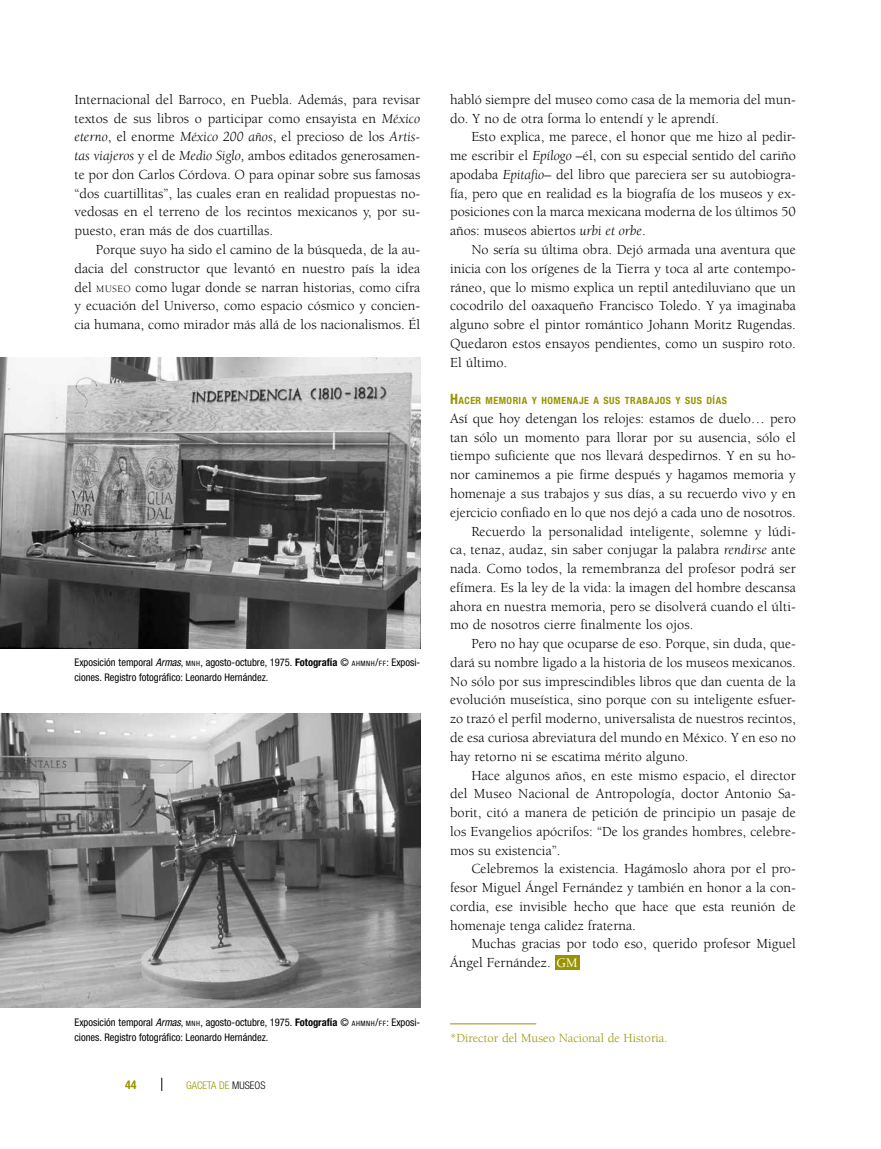
<style>
.page{position:relative;width:881px;height:1149px;background:#fff}
.page>*{position:absolute;margin:0;border:0;box-sizing:border-box;transform-origin:0 0}
.t1{font:14.25px/18.8px "Berkeley Std";color:#000;text-align:justify}
.t2{font:12.75px "Berkeley Std";color:#989400}
.t3{font:700 condensed 12px "Helvetica Neue LT Std";color:#989400}
.t4{font:condensed 10.5px/15px "Helvetica Neue LT Std";color:#000}
.t5{font:300 condensed 10.5px "Helvetica Neue LT Std";color:#989400}
.t6{font:700 condensed 10.05px "Helvetica Neue LT Std";letter-spacing:.05em;color:#989400}
.s1{font-style:italic}
.s2{font-size:10.05px}
.s3{font-size:7.35px}
.s4{font-weight:700}
.s5{font-style:inherit}
.s6{color:#000}
.s7{font-size:14.25px}
.s8{font-weight:500;font-size:13.5px;color:#fff}
</style>
<div class="page">
<svg style="left:161px;top:1077px;width:1px;height:13px"></svg>
<hr style="left:450px;top:1023px;width:86px;height:1px;background:#989400">
<div style="left:554px;top:954px;width:25px;height:15px;background:#989400"></div>
<img style="left:0;top:357px;width:420px;height:291px">
<img style="left:0;top:713px;width:420px;height:294px">
<p class="t1" style="left:74px;top:90px;width:347px">Internacional del Barroco, en Puebla. Además, para revisar textos de sus libros o participar como ensayista en <span class="s1">México eterno</span>, el enorme <span class="s1">México 200 años</span>, el precioso de los <span class="s1">Artis&shy;tas viajeros</span> y el de <span class="s1">Medio Siglo,</span> ambos editados generosamen&shy;te por don Carlos Córdova. O para opinar sobre sus famosas “dos cuartillitas”, las cuales eran en realidad propuestas no&shy;vedosas en el terreno de los recintos mexicanos y, por su&shy;puesto, eran más de dos cuartillas.</p>
<p class="t1" style="left:74px;top:240px;width:347px;text-indent:21px">Porque suyo ha sido el camino de la búsqueda, de la au&shy;dacia del constructor que levantó en nuestro país la idea del <span class="s2">MUSEO</span> como lugar donde se narran historias, como cifra y ecuación del Universo, como espacio cósmico y concien&shy;cia humana, como mirador más allá de los nacionalismos. Él</p>
<p class="t4" style="left:74px;top:654px;width:347px">Exposición temporal <span class="s1">Armas</span>, <span class="s3">MNH</span>, agosto-octubre, 1975. <span class="s4">Fotografía</span> © <span class="s3">AHMNH</span><span class="s5">/</span><span class="s3">FF</span>: Exposi&shy;ciones. Registro fotográfico: Leonardo Hernández.</p>
<p class="t4" style="left:74px;top:1014px;width:347px">Exposición temporal <span class="s1">Armas</span>, <span class="s3">MNH</span>, agosto-octubre, 1975. <span class="s4">Fotografía</span> © <span class="s3">AHMNH</span><span class="s5">/</span><span class="s3">FF</span><span class="s5">:</span> Exposi&shy;ciones. Registro fotográfico: Leonardo Hernández.</p>
<p class="t3" style="left:125px;top:1077px;width:13px">44</p>
<p class="t5" style="left:186px;top:1078px;width:81px">GACETA DE <span class="s6">MUSEOS</span></p>
<p class="t1" style="left:450px;top:90px;width:347px">habló siempre del museo como casa de la memoria del mun&shy;do. Y no de otra forma lo entendí y le aprendí.</p>
<p class="t1" style="left:450px;top:128px;width:347px;text-indent:21px">Esto explica, me parece, el honor que me hizo al pedir&shy;me escribir el <span class="s1">Epílogo</span> –él, con su especial sentido del cariño apodaba <span class="s1">Epitafio</span>– del libro que pareciera ser su autobiogra&shy;fía, pero que en realidad es la biografía de los museos y ex&shy;posiciones con la marca mexicana moderna de los últimos 50 años: museos abiertos <span class="s1">urbi et orbe</span>.</p>
<p class="t1" style="left:450px;top:240px;width:347px;text-indent:21px">No sería su última obra. Dejó armada una aventura que inicia con los orígenes de la Tierra y toca al arte contempo&shy;ráneo, que lo mismo explica un reptil antediluviano que un cocodrilo del oaxaqueño Francisco Toledo. Y ya imaginaba alguno sobre el pintor romántico Johann Moritz Rugendas.<br>Quedaron estos ensayos pendientes, como un suspiro roto.<br>El último.</p>
<p class="t6" style="left:450px;top:394px;width:278px"><span class="s7">H</span>ACER MEMORIA Y HOMENAJE A SUS TRABAJOS Y SUS DÍAS</p>
<p class="t1" style="left:450px;top:409px;width:347px">Así que hoy detengan los relojes: estamos de duelo… pero</p>
<p class="t1" style="left:450px;top:428px;width:347px">tan sólo un momento para llorar por su ausencia, sólo el</p>
<p class="t1" style="left:450px;top:446px;width:347px">tiempo suficiente que nos llevará despedirnos. Y en su ho-</p>
<p class="t1" style="left:450px;top:465px;width:347px">nor caminemos a pie firme después y hagamos memoria y</p>
<p class="t1" style="left:450px;top:484px;width:347px">homenaje a sus trabajos y sus días, a su recuerdo vivo y en</p>
<p class="t1" style="left:450px;top:503px;width:347px">ejercicio confiado en lo que nos dejó a cada uno de nosotros.</p>
<p class="t1" style="left:471px;top:521px;width:326px">Recuerdo la personalidad inteligente, solemne y lúdi-</p>
<p class="t1" style="left:450px;top:540px;width:347px">ca, tenaz, audaz, sin saber conjugar la palabra <span class="s1">rendirse</span> ante</p>
<p class="t1" style="left:450px;top:559px;width:347px">nada. Como todos, la remembranza del profesor podrá ser</p>
<p class="t1" style="left:450px;top:578px;width:347px">efímera. Es la ley de la vida: la imagen del hombre descansa</p>
<p class="t1" style="left:450px;top:596px;width:347px">ahora en nuestra memoria, pero se disolverá cuando el últi-</p>
<p class="t1" style="left:450px;top:615px;width:245px">mo de nosotros cierre finalmente los ojos.</p>
<p class="t1" style="left:471px;top:634px;width:326px">Pero no hay que ocuparse de eso. Porque, sin duda, que-</p>
<p class="t1" style="left:450px;top:653px;width:347px">dará su nombre ligado a la historia de los museos mexicanos.</p>
<p class="t1" style="left:450px;top:671px;width:347px">No sólo por sus imprescindibles libros que dan cuenta de la</p>
<p class="t1" style="left:450px;top:690px;width:347px">evolución museística, sino porque con su inteligente esfuer-</p>
<p class="t1" style="left:450px;top:709px;width:347px">zo trazó el perfil moderno, universalista de nuestros recintos,</p>
<p class="t1" style="left:450px;top:728px;width:347px">de esa curiosa abreviatura del mundo en México. Y en eso no</p>
<p class="t1" style="left:450px;top:747px;width:240px">hay retorno ni se escatima mérito alguno.</p>
<p class="t1" style="left:471px;top:765px;width:326px">Hace algunos años, en este mismo espacio, el director</p>
<p class="t1" style="left:450px;top:784px;width:347px">del Museo Nacional de Antropología, doctor Antonio Sa-</p>
<p class="t1" style="left:450px;top:803px;width:347px">borit, citó a manera de petición de principio un pasaje de</p>
<p class="t1" style="left:450px;top:822px;width:347px">los Evangelios apócrifos: “De los grandes hombres, celebre-</p>
<p class="t1" style="left:450px;top:840px;width:112px">mos su existencia”.</p>
<p class="t1" style="left:471px;top:859px;width:326px">Celebremos la existencia. Hagámoslo ahora por el pro-</p>
<p class="t1" style="left:450px;top:878px;width:347px">fesor Miguel Ángel Fernández y también en honor a la con-</p>
<p class="t1" style="left:450px;top:897px;width:347px">cordia, ese invisible hecho que hace que esta reunión de</p>
<p class="t1" style="left:450px;top:915px;width:187px">homenaje tenga calidez fraterna.</p>
<p class="t1" style="left:471px;top:934px;width:326px">Muchas gracias por todo eso, querido profesor Miguel</p>
<p class="t1" style="left:450px;top:953px;width:129px">Ángel Fernández. <span class="s8">GM</span></p>
<p class="t2" style="left:450px;top:1031px;width:219px">*Director del Museo Nacional de Historia.</p>
</div>
